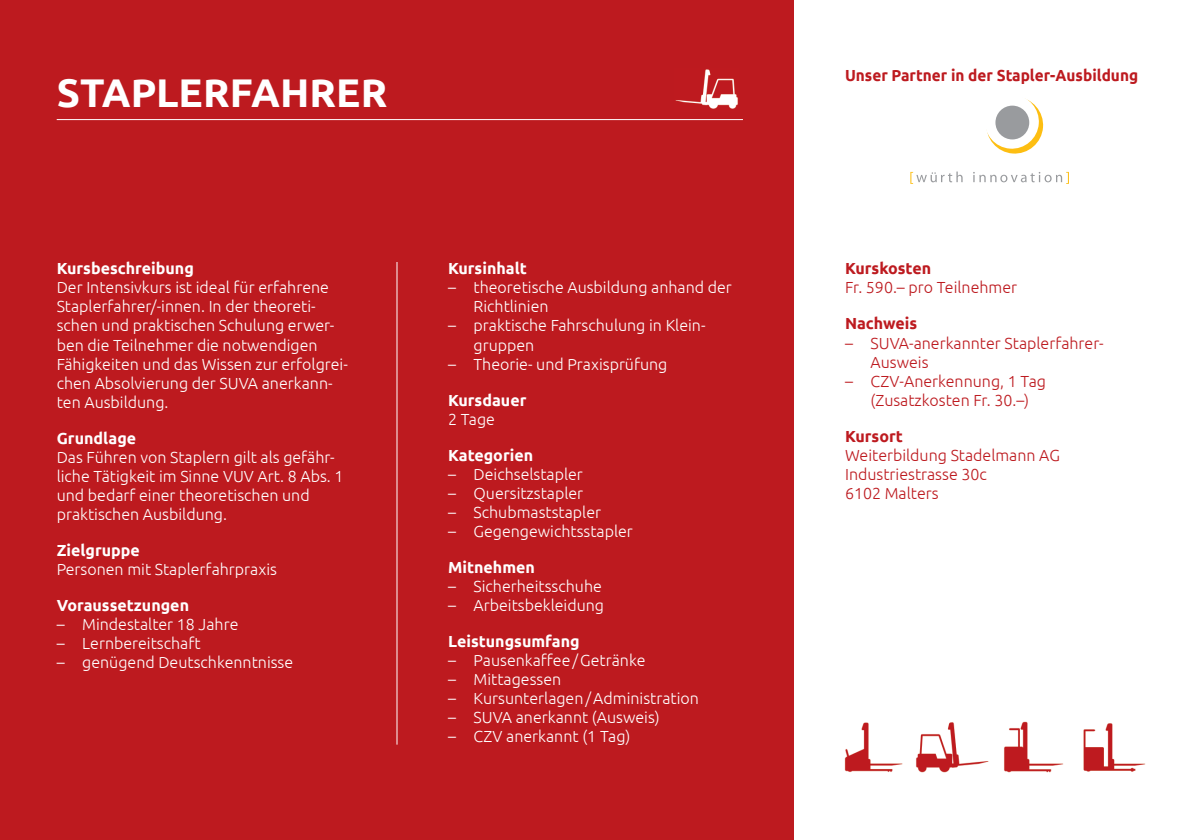
<style>
.page{position:relative;width:1191px;height:840px;background:#fff}
.page>*{position:absolute;margin:0;border:0;box-sizing:border-box;transform-origin:0 0}
.t1{font:700 40px "Ubuntu";color:#fff}
.t2{font:300 16px/19px "Ubuntu";color:#fff}
.t3{font:300 16px/19px "Ubuntu";color:#bd1a1f}
.t4{font:700 16px "Ubuntu";color:#fff}
.t5{font:700 16px "Ubuntu";color:#bd1a1f;scale:.96 1}
.t6{font:700 16px "Ubuntu";color:#bd1a1f}
.s1{font-weight:700}
</style>
<div class="page">
<div style="left:0;top:0;width:794px;height:839px;background:#bd1a1f"></div>
<hr style="left:57px;top:119px;width:686px;height:1px;background:#fff">
<hr style="left:396px;top:262px;width:1px;height:482px;background:#fff">
<img style="left:675px;top:69px;width:63px;height:40px">
<img style="left:844px;top:722px;width:59px;height:50px">
<img style="left:916px;top:722px;width:73px;height:51px">
<img style="left:1004px;top:721px;width:59px;height:52px">
<img style="left:1083px;top:723px;width:63px;height:49px">
<svg style="left:987px;top:98px;width:57px;height:56px"></svg>
<div style="left:995px;top:106px;width:34px;height:33px;background:#999b9e;border-radius:50%"></div>
<svg style="left:910px;top:171px;width:52px;height:13px"></svg>
<svg style="left:973px;top:172px;width:96px;height:12px"></svg>
<p class="t1" style="left:57px;top:68px;width:332px">STAPLERFAHRER</p>
<p class="t4" style="left:57px;top:259px;width:139px">Kursbeschreibung</p>
<p class="t2" style="left:57px;top:278px;width:293px">Der Intensivkurs ist ideal für erfahrene Staplerfahrer/-innen. In der theoreti&shy;schen und praktischen Schulung erwer&shy;ben die Teilnehmer die notwendigen Fähigkeiten und das Wissen zur erfolgrei&shy;chen Absolvierung der SUVA anerkann&shy;ten Ausbildung.</p>
<p class="t2" style="left:57px;top:428px;width:288px"><span class="s1">Grundlage<br></span>Das Führen von Staplern gilt als gefähr&shy;liche Tätigkeit im Sinne VUV Art. 8 Abs. 1 und bedarf einer theoretischen und praktischen Ausbildung.</p>
<p class="t4" style="left:57px;top:540px;width:85px">Zielgruppe</p>
<p class="t2" style="left:57px;top:559px;width:222px">Personen mit Staplerfahrpraxis</p>
<p class="t4" style="left:57px;top:595px;width:134px">Voraussetzungen</p>
<p class="t2" style="left:57px;top:614px;width:183px">– Mindestalter 18 Jahre</p>
<p class="t2" style="left:57px;top:633px;width:145px">– Lernbereitschaft</p>
<p class="t2" style="left:57px;top:652px;width:238px">– genügend Deutschkenntnisse</p>
<p class="t4" style="left:448px;top:259px;width:80px">Kursinhalt</p>
<p class="t2" style="left:473px;top:278px;width:260px;text-indent:-26px">– theoretische Ausbildung anhand der<br>Richtlinien</p>
<p class="t2" style="left:473px;top:316px;width:232px;text-indent:-26px">– praktische Fahrschulung in Klein&shy;gruppen</p>
<p class="t2" style="left:448px;top:354px;width:221px">– Theorie- und Praxisprüfung</p>
<p class="t4" style="left:448px;top:390px;width:80px">Kursdauer</p>
<p class="t2" style="left:448px;top:409px;width:48px">2 Tage</p>
<p class="t4" style="left:448px;top:445px;width:87px">Kategorien</p>
<p class="t2" style="left:448px;top:464px;width:136px">– Deichselstapler</p>
<p class="t2" style="left:448px;top:483px;width:137px">– Quersitzstapler</p>
<p class="t2" style="left:448px;top:502px;width:155px">– Schubmaststapler</p>
<p class="t2" style="left:448px;top:521px;width:186px">– Gegengewichtsstapler</p>
<p class="t4" style="left:448px;top:557px;width:88px">Mitnehmen</p>
<p class="t2" style="left:448px;top:576px;width:155px">– Sicherheitsschuhe</p>
<p class="t2" style="left:448px;top:595px;width:158px">– Arbeitsbekleidung</p>
<p class="t4" style="left:448px;top:631px;width:133px">Leistungsumfang</p>
<p class="t2" style="left:448px;top:650px;width:199px">– Pausenkaffee/Getränke</p>
<p class="t2" style="left:448px;top:669px;width:115px">– Mittagessen</p>
<p class="t2" style="left:448px;top:688px;width:252px">– Kursunterlagen/Administration</p>
<p class="t2" style="left:448px;top:707px;width:213px">– SUVA anerkannt (Ausweis)</p>
<p class="t2" style="left:448px;top:726px;width:184px">– CZV anerkannt (1 Tag)</p>
<p class="t5" style="left:845px;top:65px;width:307px">Unser Partner in der Stapler-Ausbildung</p>
<p class="t6" style="left:845px;top:259px;width:88px">Kurskosten</p>
<p class="t3" style="left:845px;top:278px;width:174px">Fr. 590.– pro Teilnehmer</p>
<p class="t6" style="left:845px;top:314px;width:74px">Nachweis</p>
<p class="t3" style="left:870px;top:333px;width:234px;text-indent:-26px">– SUVA-anerkannter Staplerfahrer-<br>Ausweis</p>
<p class="t3" style="left:845px;top:371px;width:202px;text-align:center">– CZV-Anerkennung, 1 Tag (Zusatzkosten Fr. 30.–)</p>
<p class="t6" style="left:845px;top:426px;width:59px">Kursort</p>
<p class="t3" style="left:845px;top:445px;width:216px">Weiterbildung Stadelmann AG<br>Industriestrasse 30c<br>6102 Malters</p>
</div>
